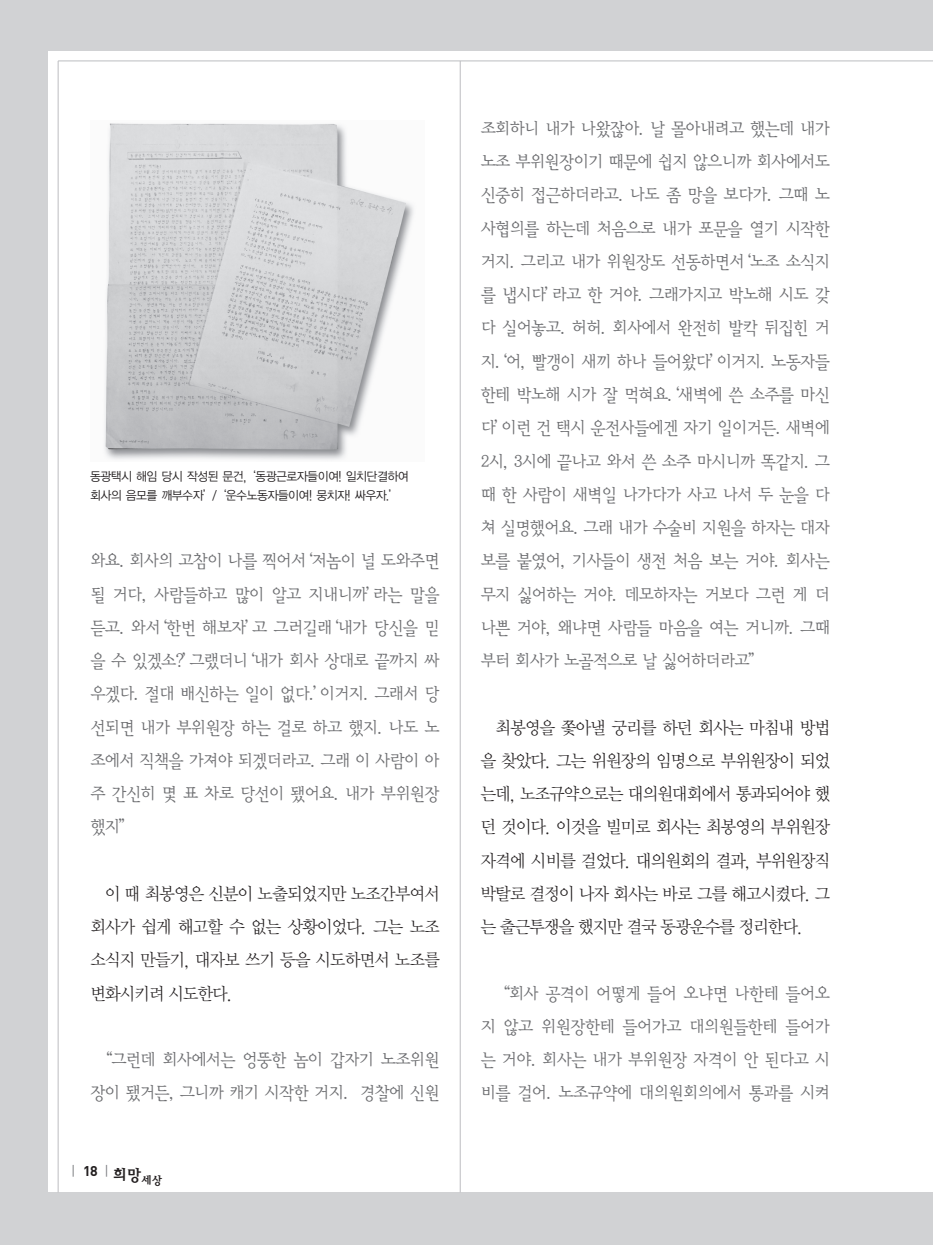
<style>
.page{position:relative;width:933px;height:1245px;background:#fff}
.page>*{position:absolute;margin:0;border:0;box-sizing:border-box;transform-origin:0 0}
.t1{font:17.5px/33.2px "Y Mj O23";letter-spacing:-.125em;color:#6c6d70;text-align:justify;scale:.95 1}
.t2{font:17.5px/33.2px "Y Mj O12";letter-spacing:-.115em;color:#231f20;text-align:justify;scale:.95 1}
.t3{font:15.75px "Bird M";color:#231f20}
.t4{font:14px "YGO12";color:#808285}
.t5{font:12.25px/19.2px "YGO12";letter-spacing:-.11em;color:#231f20;scale:.95 1}
.s1{font-family:"DIN";font-weight:700;color:#231f20}
</style>
<div class="page">
<div style="left:0;top:0;width:48px;height:1245px;background:#d1d2d4"></div>
<div style="left:0;top:0;width:932px;height:51px;background:#d1d2d4"></div>
<div style="left:0;top:1192px;width:932px;height:53px;background:#d1d2d4"></div>
<hr style="left:58px;top:61px;width:874px;height:1px;background:#bcbdc0">
<hr style="left:460px;top:61px;width:1px;height:1131px;background:#bcbdc0">
<hr style="left:58px;top:61px;width:1px;height:1131px;background:#bcbdc0">
<img style="left:104px;top:123px;width:310px;height:337px">
<p class="t5" style="left:90px;top:466px;width:337px">동광택시 해임 당시 작성된 문건, ‘동광근로자들이여! 일치단결하여 회사의 음모를 깨부수자’/ ‘운수노동자들이여! 뭉치자! 싸우자.’</p>
<p class="t1" style="left:90px;top:544px;width:370px">와요. 회사의 고참이 나를 찍어서‘저놈이 널 도와주면 될 거다, 사람들하고 많이 알고 지내니까’라는 말을 듣고. 와서‘한번 해보자’고 그러길래‘내가 당신을 믿 을 수 있겠소?’그랬더니‘내가 회사 상대로 끝까지 싸 우겠다. 절대 배신하는 일이 없다.’이거지. 그래서 당 선되면 내가 부위원장 하는 걸로 하고 했지. 나도 노 조에서 직책을 가져야 되겠더라고. 그래 이 사람이 아 주 간신히 몇 표 차로 당선이 됐어요. 내가 부위원장 했지”</p>
<p class="t2" style="left:90px;top:877px;width:370px;text-indent:15px">이 때 최봉영은 신분이 노출되었지만 노조간부여서 회사가 쉽게 해고할 수 없는 상황이었다. 그는 노조 소식지 만들기, 대자보 쓰기 등을 시도하면서 노조를 변화시키려 시도한다.</p>
<p class="t1" style="left:90px;top:1043px;width:370px;text-align:center">“그런데 회사에서는 엉뚱한 놈이 갑자기 노조위원 장이 됐거든, 그니까 캐기 시작한 거지. 경찰에 신원</p>
<p class="t4" style="left:70px;top:1164px;width:49px">〡<span class="s1">18</span> 〡</p>
<p class="t3" style="left:112px;top:1167px;width:52px">희망<sub>세상</sub></p>
<p class="t1" style="left:480px;top:112px;width:370px">조회하니 내가 나왔잖아. 날 몰아내려고 했는데 내가 노조 부위원장이기 때문에 쉽지 않으니까 회사에서도 신중히 접근하더라고. 나도 좀 망을 보다가. 그때 노 사협의를 하는데 처음으로 내가 포문을 열기 시작한 거지. 그리고 내가 위원장도 선동하면서‘노조 소식지 를 냅시다’라고 한 거야. 그래가지고 박노해 시도 갖 다 실어놓고. 허허. 회사에서 완전히 발칵 뒤집힌 거 지.‘어, 빨갱이 새끼 하나 들어왔다’이거지. 노동자들 한테 박노해 시가 잘 먹혀요.‘새벽에 쓴 소주를 마신 다’이런 건 택시 운전사들에겐 자기 일이거든. 새벽에 2시, 3시에 끝나고 와서 쓴 소주 마시니까 똑같지. 그 때 한 사람이 새벽일 나가다가 사고 나서 두 눈을 다 쳐 실명했어요. 그래 내가 수술비 지원을 하자는 대자 보를 붙였어, 기사들이 생전 처음 보는 거야. 회사는 무지 싫어하는 거야. 데모하자는 거보다 그런 게 더 나쁜 거야, 왜냐면 사람들 마음을 여는 거니까. 그때 부터 회사가 노골적으로 날 싫어하더라고”</p>
<p class="t2" style="left:480px;top:710px;width:370px;text-indent:15px">최봉영을 쫓아낼 궁리를 하던 회사는 마침내 방법 을 찾았다. 그는 위원장의 임명으로 부위원장이 되었 는데, 노조규약으로는 대의원대회에서 통과되어야 했 던 것이다. 이것을 빌미로 회사는 최봉영의 부위원장 자격에 시비를 걸었다. 대의원회의 결과, 부위원장직 박탈로 결정이 나자 회사는 바로 그를 해고시켰다. 그 는 출근투쟁을 했지만 결국 동광운수를 정리한다.</p>
<p class="t1" style="left:480px;top:976px;width:370px;text-indent:14px">“회사 공격이 어떻게 들어 오냐면 나한테 들어오 지 않고 위원장한테 들어가고 대의원들한테 들어가 는 거야. 회사는 내가 부위원장 자격이 안 된다고 시 비를 걸어. 노조규약에 대의원회의에서 통과를 시켜</p>
</div>
